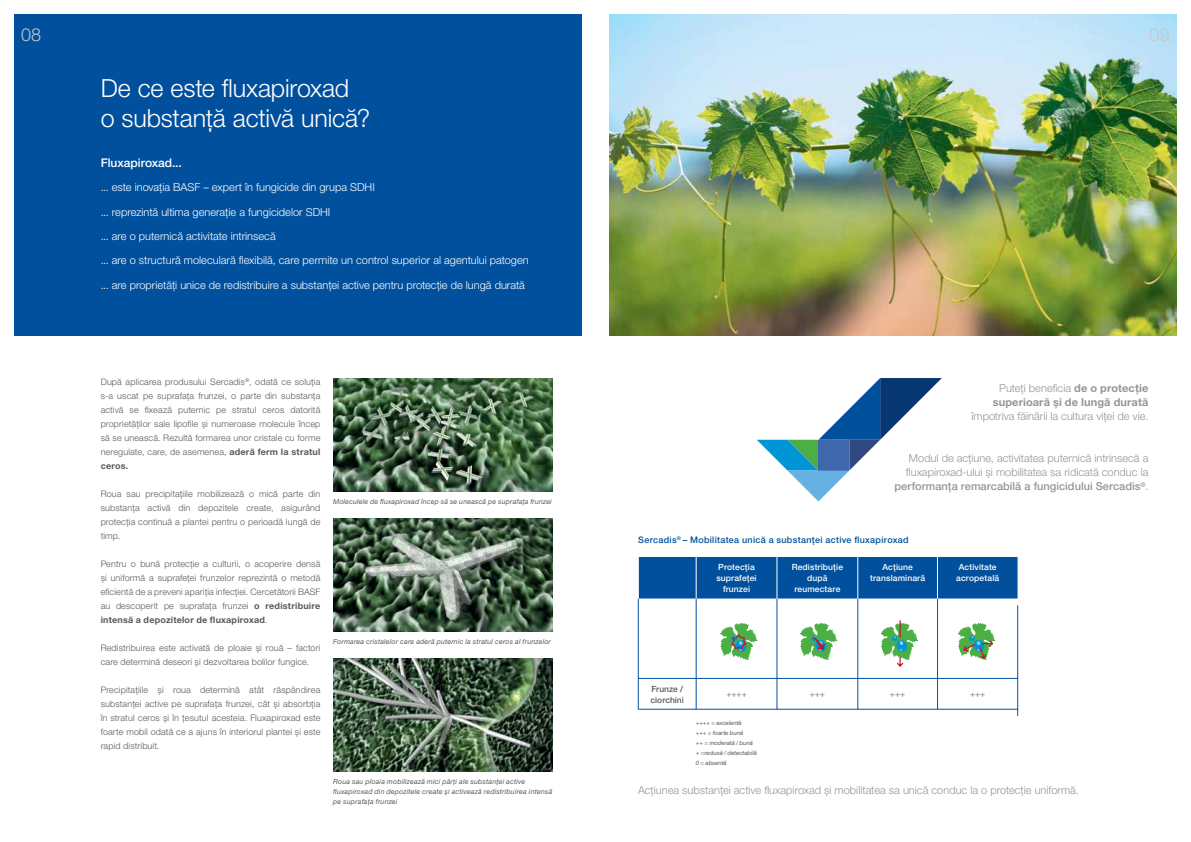
<style>
.page{position:relative;width:1191px;height:842px;background:#fff}
.page>*{position:absolute;margin:0;border:0;box-sizing:border-box;transform-origin:0 0}
.t1{font:300 25px/30px "Helvetica Neue LT Pro";letter-spacing:-.01em;color:#fff}
.t2{font:300 18px "Helvetica Neue LT Pro";color:#c7c8ca}
.t3{font:500 12px "Helvetica Neue LT Pro";letter-spacing:-.005em;color:#fff}
.t4{font:300 11px "Helvetica Neue LT Pro";color:#fff}
.t5{font:300 11px/14px "Helvetica Neue LT Pro";color:#939598;text-align:right}
.t6{font:700 11px/14px "Helvetica Neue LT Pro";letter-spacing:.01em;color:#939598;text-align:center}
.t7{font:300 9px/14px "Helvetica Neue LT Pro";letter-spacing:.015em;color:#58595b;text-align:justify}
.t8{font:500 9px "Helvetica Neue LT Pro";letter-spacing:.03em;color:#00509e}
.t9{font:500 8.5px/11px "Helvetica Neue LT Pro";letter-spacing:.015em;color:#fff;text-align:center}
.t10{font:500 8.5px/11px "Helvetica Neue LT Pro";color:#58595b}
.t11{font:300 8.5px "Helvetica Neue LT Pro";color:#58595b}
.t12{font:italic 7px/10px "Helvetica Neue LT Pro";letter-spacing:.025em;color:#58595b}
.t13{font:italic 6px/10px "Helvetica Neue LT Pro";color:#58595b}
.s1{font-weight:700}
.s2{font-weight:300}
.s3{font-weight:500}
</style>
<div class="page">
<div style="left:639px;top:557px;width:378px;height:42px;background:#00509e"></div>
<hr style="left:638px;top:678px;width:58px;height:1px;background:#00509e">
<hr style="left:696px;top:678px;width:81px;height:1px;background:#00509e">
<hr style="left:777px;top:678px;width:80px;height:1px;background:#00509e">
<hr style="left:857px;top:678px;width:80px;height:1px;background:#00509e">
<hr style="left:937px;top:678px;width:81px;height:1px;background:#00509e">
<hr style="left:696px;top:557px;width:1px;height:42px;background:#fff">
<hr style="left:776px;top:557px;width:1px;height:42px;background:#fff">
<hr style="left:857px;top:557px;width:1px;height:42px;background:#fff">
<hr style="left:937px;top:557px;width:1px;height:42px;background:#fff">
<div style="left:14px;top:14px;width:567px;height:322px;background:#00509e"></div>
<img style="left:609px;top:14px;width:567px;height:322px">
<svg style="left:720px;top:623px;width:38px;height:37px"></svg>
<svg style="left:800px;top:623px;width:37px;height:37px"></svg>
<svg style="left:880px;top:620px;width:38px;height:47px"></svg>
<svg style="left:958px;top:623px;width:37px;height:37px"></svg>
<img style="left:333px;top:378px;width:220px;height:114px">
<img style="left:333px;top:518px;width:220px;height:114px">
<img style="left:333px;top:658px;width:220px;height:114px">
<svg style="left:756px;top:378px;width:186px;height:123px"></svg>
<hr style="left:696px;top:599px;width:1px;height:110px;background:#00509e">
<hr style="left:638px;top:599px;width:1px;height:110px;background:#00509e">
<hr style="left:776px;top:599px;width:1px;height:110px;background:#00509e">
<hr style="left:638px;top:709px;width:380px;height:1px;background:#00509e">
<hr style="left:857px;top:599px;width:1px;height:110px;background:#00509e">
<hr style="left:937px;top:599px;width:1px;height:110px;background:#00509e">
<hr style="left:1017px;top:605px;width:1px;height:111px;background:#00509e">
<h2 class="t2" style="left:21px;top:24px;width:22px">08</h2>
<h2 class="t2" style="left:1149px;top:24px;width:22px">09</h2>
<h1 class="t1" style="left:101px;top:73px;width:271px">De ce este fluxapiroxad<br>o substanță activă unică?</h1>
<h3 class="t3" style="left:101px;top:156px;width:83px">Fluxapiroxad...</h3>
<p class="t4" style="left:101px;top:181px;width:276px">... este inovația BASF – expert în fungicide din grupa SDHI</p>
<p class="t4" style="left:101px;top:205px;width:231px">... reprezintă ultima generație a fungicidelor SDHI</p>
<p class="t4" style="left:101px;top:229px;width:177px">... are o puternică activitate intrinsecă</p>
<p class="t4" style="left:101px;top:254px;width:429px">... are o structură moleculară flexibilă, care permite un control superior al agentului patogen</p>
<p class="t4" style="left:101px;top:278px;width:426px">... are proprietăți unice de redistribuire a substanței active pentru protecție de lungă durată</p>
<p class="t7" style="left:101px;top:374px;width:221px">După aplicarea produsului Sercadis<sup>®</sup>, odată ce soluția s-a uscat pe suprafața frunzei, o parte din substanța activă se fixează puternic pe stratul ceros datorită proprietăților sale lipofile și numeroase molecule încep să se unească. Rezultă formarea unor cristale cu forme neregulate, care, de asemenea, <span class="s1">aderă ferm la stratul ceros.</span></p>
<p class="t7" style="left:101px;top:486px;width:221px">Roua sau precipitațiile mobilizează o mică parte din substanța activă din depozitele create, asigurând protecția continuă a plantei pentru o perioadă lungă de timp.</p>
<p class="t7" style="left:101px;top:556px;width:221px">Pentru o bună protecție a culturii, o acoperire densă și uniformă a suprafeței frunzelor reprezintă o metodă eficientă de a preveni apariția infecției. Cercetătorii BASF au descoperit pe suprafața frunzei <span class="s1">o redistribuire intensă a depozitelor de fluxapiroxad</span>.</p>
<p class="t7" style="left:101px;top:640px;width:221px">Redistribuirea este activată de ploaie și rouă – factori care determină deseori și dezvoltarea bolilor fungice.</p>
<p class="t7" style="left:101px;top:682px;width:221px">Precipitațiile și roua determină atât răspândirea substanței active pe suprafața frunzei, cât și absorbția în stratul ceros și în țesutul acesteia. Fluxapiroxad este foarte mobil odată ce a ajuns în interiorul plantei și este rapid distribuit.</p>
<p class="t12" style="left:333px;top:496px;width:220px">Moleculele de fluxapiroxad încep să se unească pe suprafața frunzei</p>
<p class="t12" style="left:333px;top:636px;width:219px">Formarea cristalelor care aderă puternic la stratul ceros al frunzelor</p>
<p class="t12" style="left:333px;top:776px;width:221px">Roua sau ploaia mobilizează mici părți ale substanței active fluxapiroxad din depozitele create și activează redistribuirea intensă pe suprafața frunzei</p>
<p class="t6" style="left:992px;top:381px;width:157px"><span class="s2">Puteți beneficia</span> de o protecție superioară și de lungă durată</p>
<p class="t5" style="left:971px;top:409px;width:178px">împotriva făinării la cultura viței de vie.</p>
<p class="t5" style="left:894px;top:451px;width:255px">Modul de acțiune, activitatea puternică intrinsecă a fluxapiroxad-ului și mobilitatea sa ridicată conduc la <span class="s3">performanța remarcabilă a fungicidului Sercadis</span><sup>®</sup>.</p>
<p class="t8" style="left:638px;top:534px;width:272px">Sercadis<sup>®</sup> – Mobilitatea unică a substanței active fluxapiroxad</p>
<p class="t9" style="left:716px;top:561px;width:42px">Protecția suprafeței frunzei</p>
<p class="t9" style="left:791px;top:561px;width:53px">Redistribuție după reumectare</p>
<p class="t9" style="left:870px;top:561px;width:57px">Acțiune translaminară</p>
<p class="t9" style="left:956px;top:561px;width:44px">Activitate acropetală</p>
<p class="t10" style="left:650px;top:683px;width:35px">Frunze / ciorchini</p>
<p class="t11" style="left:726px;top:689px;width:22px">++++</p>
<p class="t11" style="left:809px;top:689px;width:17px">+++</p>
<p class="t11" style="left:890px;top:689px;width:17px">+++</p>
<p class="t11" style="left:970px;top:689px;width:17px">+++</p>
<p class="t13" style="left:696px;top:718px;width:63px">++++ = excelentă<br>+++ = foarte bună<br>++ = moderată / bună + =redusă / detectabilă<br>0 = absentă</p>
<p class="t5" style="left:638px;top:783px;width:442px">Acțiunea substanței active fluxapiroxad și mobilitatea sa unică conduc la o protecție uniformă.</p>
</div>
